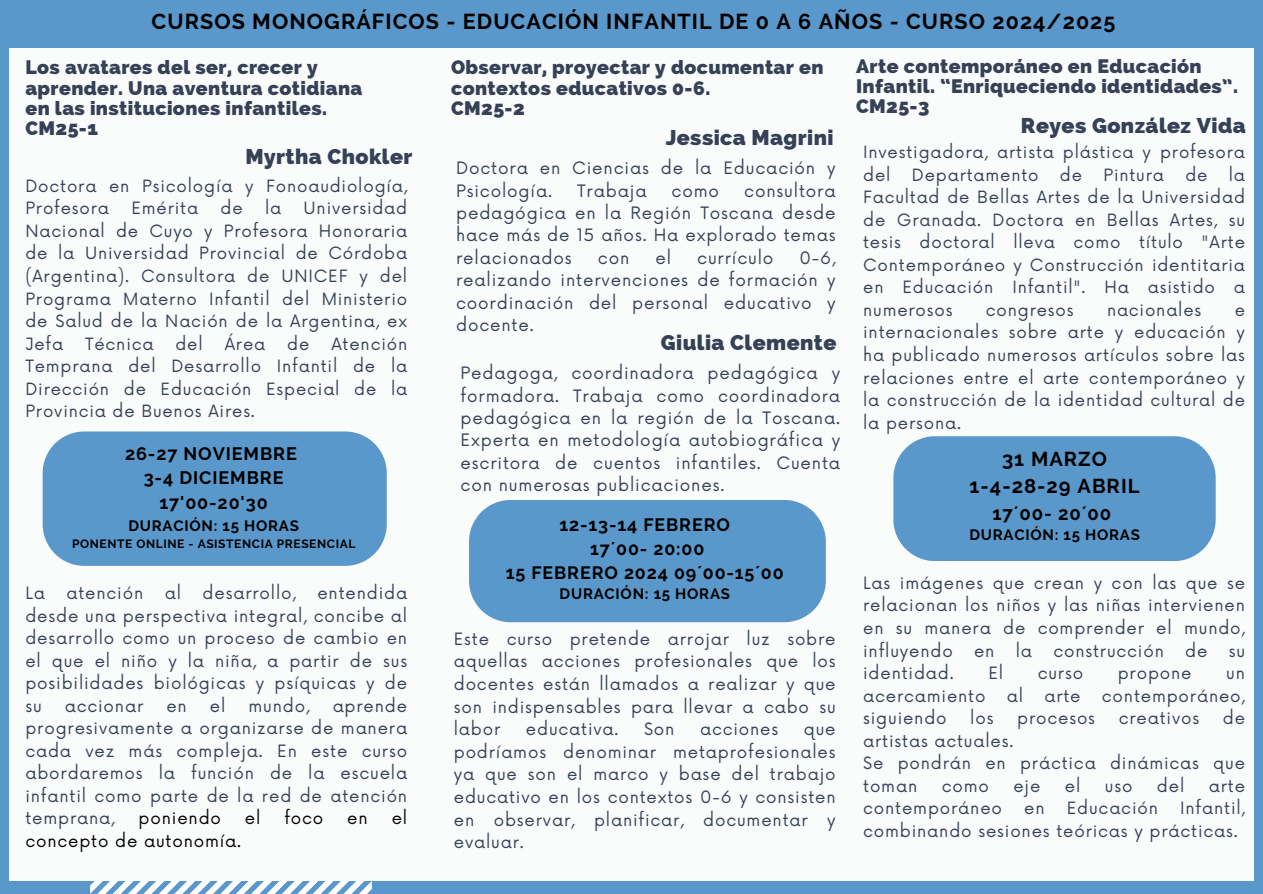
<style>
.page{position:relative;width:1263px;height:894px;background:#fff}
.page>*{position:absolute;margin:0;border:0;box-sizing:border-box;transform-origin:0 0}
.t1{font:700 21.6px "Raleway";letter-spacing:.05em;color:#000}
.t2{font:800 21.45px "Raleway";letter-spacing:.02em;color:#364157}
.t3{font:700 20.1px/27px "Raleway";letter-spacing:.05em;color:#000;text-align:center}
.t4{font:800 19.5px/20.2px "Raleway";letter-spacing:.02em;color:#364157}
.t5{font:700 18.6px "Raleway";letter-spacing:.05em;color:#000}
.t6{font:700 18px "Raleway";letter-spacing:.05em;color:#000}
.t7{font:700 17.85px/23.7px "Raleway";letter-spacing:.05em;color:#000;text-align:center}
.t8{font:16.65px/22.4px "Now";letter-spacing:.05em;color:#364157;text-align:justify}
.t9{font:16.5px/22.5px "Now";letter-spacing:.05em;color:#364157;text-align:justify}
.t10{font:16.5px "Now";letter-spacing:.05em;color:#000}
.t11{font:700 15px "Raleway";letter-spacing:.05em;color:#000}
.t12{font:700 12px "Raleway";letter-spacing:.05em;color:#000}
</style>
<div class="page">
<div style="left:0;top:0;width:1263px;height:893px;background:#5a98cb"></div>
<svg style="left:90px;top:880px;width:282px;height:13px"></svg>
<div style="left:10px;top:0;width:1244px;height:880px;background:#fafbfb"></div>
<div style="left:4px;top:0;width:1259px;height:48px;background:#5a98cb"></div>
<div style="left:469px;top:500px;width:357px;height:122px;background:#5a98cb"></div>
<div style="left:43px;top:431px;width:344px;height:134px;background:#5a98cb"></div>
<div style="left:893px;top:436px;width:323px;height:125px;background:#5a98cb"></div>
<h1 class="t1" style="left:152px;top:9px;width:965px">CURSOS MONOGRÁFICOS - EDUCACIÓN INFANTIL DE 0 A 6 AÑOS - CURSO 2024/2025</h1>
<h2 class="t4" style="left:25px;top:57px;width:338px">Los avatares del ser, crecer y aprender. Una aventura cotidiana en las instituciones infantiles.<br>CM25-1</h2>
<p class="t2" style="left:245px;top:143px;width:169px">Myrtha Chokler</p>
<p class="t9" style="left:25px;top:175px;width:383px">Doctora en Psicología y Fonoaudiología,<br>Profesora</p>
<p class="t9" style="left:25px;top:198px;width:383px;text-indent:278px">Universidad Nacional de Cuyo y Profesora Honoraria de la Universidad Provincial de Córdoba (Argentina). Consultora de UNICEF y del Programa Materno Infantil del Ministerio de Salud de la Nación de la Argentina, ex Jefa</p>
<p class="t9" style="left:131px;top:198px;width:68px">Emérita</p>
<p class="t9" style="left:220px;top:198px;width:24px">de</p>
<p class="t9" style="left:265px;top:198px;width:18px">la</p>
<p class="t9" style="left:85px;top:333px;width:70px">Técnica</p>
<p class="t9" style="left:175px;top:333px;width:29px">del</p>
<p class="t9" style="left:225px;top:333px;width:42px">Área</p>
<p class="t9" style="left:287px;top:333px;width:24px">de</p>
<p class="t9" style="left:25px;top:333px;width:383px;text-indent:306px">Atención Temprana del Desarrollo Infantil de la Dirección de Educación Especial de la Provincia de Buenos Aires.</p>
<h3 class="t6" style="left:125px;top:443px;width:173px">26-27 NOVIEMBRE</h3>
<h2 class="t6" style="left:144px;top:467px;width:141px">3-4 DICIEMBRE</h2>
<h2 class="t6" style="left:159px;top:491px;width:110px">17'00-20'30</h2>
<h4 class="t11" style="left:128px;top:516px;width:172px">DURACIÓN: 15 HORAS</h4>
<h5 class="t12" style="left:72px;top:536px;width:285px">PONENTE ONLINE - ASISTENCIA PRESENCIAL</h5>
<p class="t9" style="left:25px;top:582px;width:383px;text-indent:292px">entendida desde una perspectiva integral, concibe al desarrollo como un proceso de cambio en el que el niño y la niña, a partir de sus posibilidades biológicas y psíquicas y de su</p>
<p class="t9" style="left:25px;top:582px;width:21px">La</p>
<p class="t9" style="left:66px;top:582px;width:78px">atención</p>
<p class="t9" style="left:165px;top:582px;width:18px">al</p>
<p class="t9" style="left:203px;top:582px;width:95px">desarrollo,</p>
<p class="t9" style="left:25px;top:695px;width:383px;text-indent:307px">aprende progresivamente a organizarse de manera cada vez más compleja. En este curso abordaremos la función de la escuela infantil como parte de la red de atención temprana,</p>
<p class="t9" style="left:65px;top:695px;width:80px">accionar</p>
<p class="t9" style="left:166px;top:695px;width:22px">en</p>
<p class="t9" style="left:210px;top:695px;width:17px">el</p>
<p class="t9" style="left:249px;top:695px;width:63px">mundo,</p>
<p class="t10" style="left:139px;top:809px;width:84px">poniendo</p>
<p class="t10" style="left:245px;top:809px;width:17px">el</p>
<p class="t10" style="left:284px;top:809px;width:41px">foco</p>
<p class="t10" style="left:347px;top:809px;width:22px">en</p>
<p class="t10" style="left:392px;top:809px;width:17px">el</p>
<p class="t10" style="left:25px;top:831px;width:217px">concepto de autonomía.</p>
<p class="t4" style="left:451px;top:57px;width:374px">Observar, proyectar y documentar en contextos educativos 0-6.<br>CM25-2</p>
<p class="t2" style="left:666px;top:125px;width:169px">Jessica Magrini</p>
<p class="t8" style="left:456px;top:158px;width:381px">Doctora en Ciencias de la Educación y<br>Psicología.</p>
<p class="t8" style="left:456px;top:180px;width:381px;text-indent:288px">consultora pedagógica en la Región Toscana desde hace más de 15 años. Ha explorado temas relacionados</p>
<p class="t8" style="left:577px;top:180px;width:71px">Trabaja</p>
<p class="t8" style="left:672px;top:180px;width:49px">como</p>
<p class="t8" style="left:598px;top:247px;width:33px">con</p>
<p class="t8" style="left:656px;top:247px;width:17px">el</p>
<p class="t8" style="left:697px;top:247px;width:78px">currículo</p>
<p class="t8" style="left:456px;top:247px;width:381px;text-indent:343px">0-6, realizando intervenciones de formación y coordinación del personal educativo y docente.</p>
<h4 class="t2" style="left:661px;top:329px;width:177px">Giulia Clemente</h4>
<h4 class="t8" style="left:461px;top:362px;width:381px">Pedagoga, coordinadora pedagógica y formadora. Trabaja como coordinadora pedagógica en la región de la Toscana.<br>Experta en metodología autobiográfica y escritora de cuentos infantiles. Cuenta con numerosas publicaciones.</h4>
<h2 class="t7" style="left:506px;top:513px;width:279px">12-13-14 FEBRERO<br>17´00- 20:00<br>15 FEBRERO 2024 09´00-15´00</h2>
<h2 class="t11" style="left:559px;top:584px;width:172px">DURACIÓN: 15 HORAS</h2>
<p class="t9" style="left:454px;top:628px;width:383px">Este curso pretende arrojar luz sobre aquellas acciones profesionales que los docentes están llamados a realizar y que son indispensables para llevar a cabo su labor</p>
<p class="t9" style="left:526px;top:718px;width:94px">educativa.</p>
<p class="t9" style="left:644px;top:718px;width:32px">Son</p>
<p class="t9" style="left:700px;top:718px;width:80px">acciones</p>
<p class="t9" style="left:454px;top:718px;width:383px;text-indent:350px">que podríamos denominar metaprofesionales ya que son el marco y base del trabajo educativo en los contextos 0-6 y consisten en observar, planificar, documentar y evaluar.</p>
<h2 class="t4" style="left:856px;top:56px;width:383px">Arte contemporáneo en Educación<br>Infantil. “Enriqueciendo identidades”.<br>CM25-3</h2>
<p class="t2" style="left:1021px;top:112px;width:226px">Reyes González Vida</p>
<h2 class="t9" style="left:863px;top:142px;width:383px">Investigadora, artista plástica y profesora del</h2>
<h2 class="t9" style="left:863px;top:164px;width:383px;text-indent:366px">la Facultad de Bellas Artes de la Universidad de Granada. Doctora en Bellas Artes, su tesis doctoral lleva como título "Arte Contemporáneo y Construcción identitaria en Educación Infantil". Ha asistido a numerosos</h2>
<h2 class="t9" style="left:912px;top:164px;width:128px">Departamento</h2>
<h2 class="t9" style="left:1060px;top:164px;width:24px">de</h2>
<h2 class="t9" style="left:1103px;top:164px;width:62px">Pintura</h2>
<h2 class="t9" style="left:1185px;top:164px;width:24px">de</h2>
<h2 class="t9" style="left:986px;top:299px;width:89px">congresos</h2>
<h2 class="t9" style="left:1107px;top:299px;width:96px">nacionales</h2>
<h2 class="t9" style="left:863px;top:299px;width:383px;text-indent:371px">e internacionales sobre arte y educación y ha publicado numerosos artículos sobre las relaciones entre el arte contemporáneo y la construcción de la identidad cultural de la persona.</h2>
<h2 class="t3" style="left:970px;top:445px;width:171px">31 MARZO<br>1-4-28-29 ABRIL</h2>
<h2 class="t5" style="left:992px;top:502px;width:120px">17´00- 20´00</h2>
<h2 class="t11" style="left:969px;top:526px;width:172px">DURACIÓN: 15 HORAS</h2>
<h4 class="t9" style="left:863px;top:572px;width:383px">Las imágenes que crean y con las que se relacionan los niños y las niñas intervienen en su manera de comprender el mundo, influyendo</h4>
<h4 class="t9" style="left:974px;top:640px;width:22px">en</h4>
<h4 class="t9" style="left:1016px;top:640px;width:18px">la</h4>
<h4 class="t9" style="left:1053px;top:640px;width:112px">construcción</h4>
<h4 class="t9" style="left:1185px;top:640px;width:24px">de</h4>
<h4 class="t9" style="left:1229px;top:640px;width:18px">su</h4>
<h4 class="t9" style="left:863px;top:662px;width:92px">identidad.</h4>
<h4 class="t9" style="left:988px;top:662px;width:16px">El</h4>
<h4 class="t9" style="left:1038px;top:662px;width:47px">curso</h4>
<h4 class="t9" style="left:1118px;top:662px;width:75px">propone</h4>
<h4 class="t9" style="left:1226px;top:662px;width:20px">un</h4>
<h4 class="t9" style="left:863px;top:685px;width:124px">acercamiento</h4>
<h4 class="t9" style="left:1007px;top:685px;width:18px">al</h4>
<h4 class="t9" style="left:1044px;top:685px;width:38px">arte</h4>
<h4 class="t9" style="left:1102px;top:685px;width:145px">contemporáneo,</h4>
<h4 class="t9" style="left:863px;top:707px;width:85px">siguiendo</h4>
<h4 class="t9" style="left:970px;top:707px;width:25px">los</h4>
<h4 class="t9" style="left:1017px;top:707px;width:79px">procesos</h4>
<h4 class="t9" style="left:1119px;top:707px;width:82px">creativos</h4>
<h4 class="t9" style="left:1223px;top:707px;width:24px">de</h4>
<h4 class="t9" style="left:863px;top:730px;width:383px;text-align:left">artistas actuales.<br>Se pondrán en práctica dinámicas que toman</h4>
<h4 class="t9" style="left:942px;top:775px;width:49px">como</h4>
<h4 class="t9" style="left:1013px;top:775px;width:29px">eje</h4>
<h4 class="t9" style="left:1065px;top:775px;width:17px">el</h4>
<h4 class="t9" style="left:1105px;top:775px;width:29px">uso</h4>
<h4 class="t9" style="left:1157px;top:775px;width:29px">del</h4>
<h4 class="t9" style="left:1209px;top:775px;width:38px">arte</h4>
<h4 class="t9" style="left:863px;top:797px;width:140px">contemporáneo</h4>
<h4 class="t9" style="left:1024px;top:797px;width:22px">en</h4>
<h4 class="t9" style="left:1067px;top:797px;width:93px">Educación</h4>
<h4 class="t9" style="left:863px;top:797px;width:383px;text-indent:317px">Infantil, combinando sesiones teóricas y prácticas.</h4>
</div>
